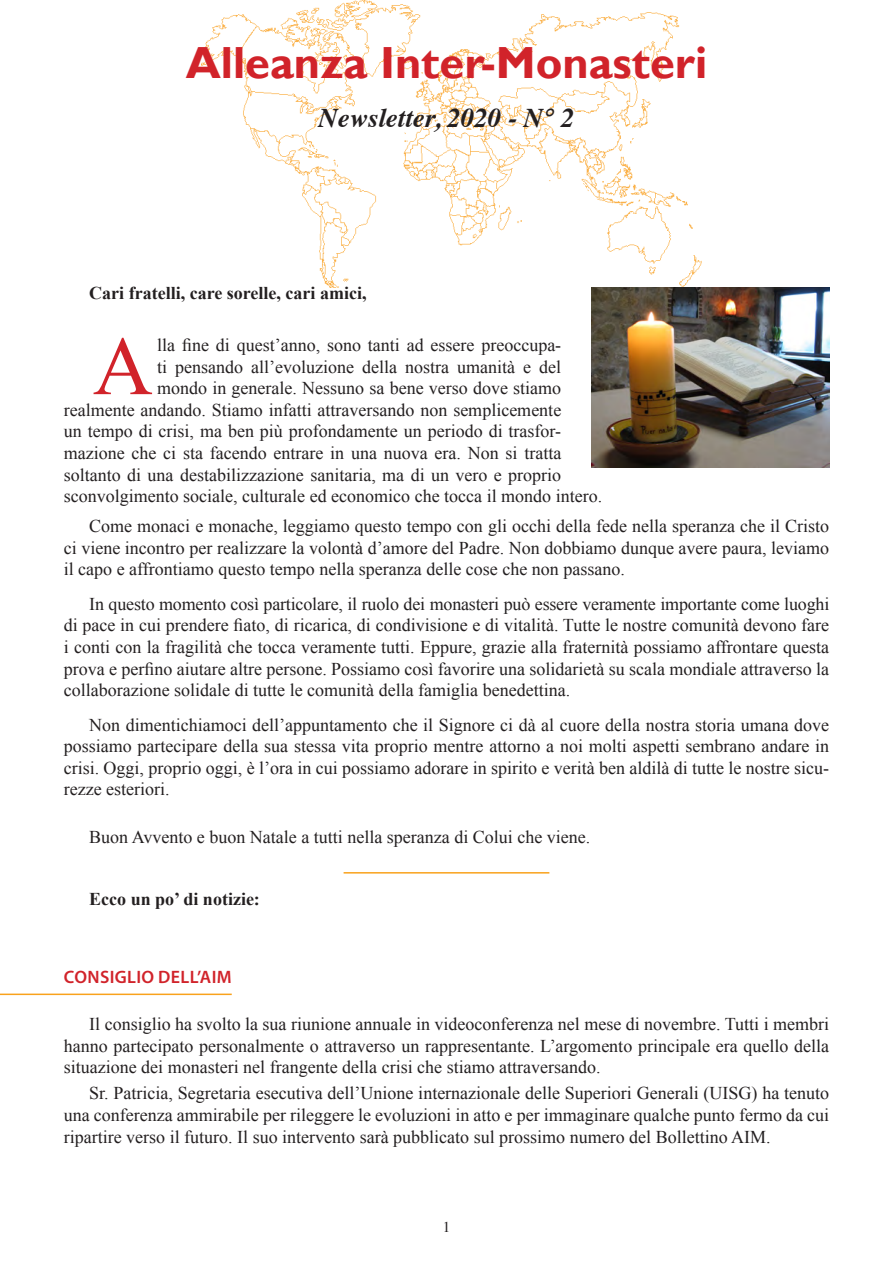
<style>
.page{position:relative;width:893px;height:1263px;background:#fff}
.page>*{position:absolute;margin:0;border:0;box-sizing:border-box;transform-origin:0 0}
.Introduction{font:83.25px "Times New Roman";color:#d1232a}
.t1{font:700 45px "Gill Sans";color:#d1232a}
.t2{font:italic 700 27px "Times";color:#231f20}
.Texte{font:18px/21.6px "Times New Roman";color:#231f20;text-align:justify}
.Introduction-2{font:18px "Times New Roman";color:#231f20}
.Texte-2{font:700 18px "Times New Roman";color:#231f20}
.Titre{font:600 18px "Myriad Pro";letter-spacing:.02em;color:#d1232a}
.t3{font:15px "Times";color:#231f20}
</style>
<div class="page">
<img style="left:201px;top:0;width:500px;height:287px">
<hr style="left:0;top:993px;width:232px;height:2px;background:#f9a21c">
<img style="left:591px;top:287px;width:238px;height:180px">
<hr style="left:344px;top:872px;width:205px;height:1px;background:#f9a21c">
<p class="t1" style="left:186px;top:36px;width:523px">Alleanza Inter-Monasteri</p>
<p class="t2" style="left:318px;top:93px;width:258px">Newsletter, 2020 - N° 2</p>
<p class="Texte-2" style="left:89px;top:281px;width:279px">Cari fratelli, care sorelle, cari amici,</p>
<p class="Introduction" style="left:93px;top:310px;width:62px">A</p>
<p class="Introduction-2" style="left:157px;top:333px;width:406px">lla fine di quest’anno, sono tanti ad essere preoccupa-</p>
<p class="Introduction-2" style="left:157px;top:354px;width:406px">ti pensando all’evoluzione della nostra umanità e del</p>
<p class="Introduction-2" style="left:157px;top:376px;width:406px">mondo in generale. Nessuno sa bene verso dove stiamo</p>
<p class="Introduction-2" style="left:64px;top:398px;width:499px">realmente andando. Stiamo infatti attraversando non semplicemente</p>
<p class="Introduction-2" style="left:64px;top:419px;width:499px">un tempo di crisi, ma ben più profondamente un periodo di trasfor-</p>
<p class="Introduction-2" style="left:64px;top:441px;width:499px">mazione che ci sta facendo entrare in una nuova era. Non si tratta</p>
<p class="Introduction-2" style="left:64px;top:462px;width:499px">soltanto di una destabilizzazione sanitaria, ma di un vero e proprio</p>
<p class="Introduction-2" style="left:64px;top:484px;width:540px">sconvolgimento sociale, culturale ed economico che tocca il mondo intero.</p>
<p class="Texte" style="left:64px;top:515px;width:767px;text-indent:26px">Come monaci e monache, leggiamo questo tempo con gli occhi della fede nella speranza che il Cristo ci viene incontro per realizzare la volontà d’amore del Padre. Non dobbiamo dunque avere paura, leviamo il capo e affrontiamo questo tempo nella speranza delle cose che non passano.</p>
<p class="Texte" style="left:64px;top:593px;width:767px;text-indent:26px">In questo momento così particolare, il ruolo dei monasteri può essere veramente importante come luoghi di pace in cui prendere fiato, di ricarica, di condivisione e di vitalità. Tutte le nostre comunità devono fare i conti con la fragilità che tocca veramente tutti. Eppure, grazie alla fraternità possiamo affrontare questa prova e perfino aiutare altre persone. Possiamo così favorire una solidarietà su scala mondiale attraverso la collaborazione solidale di tutte le comunità della famiglia benedettina.</p>
<p class="Texte" style="left:64px;top:713px;width:767px;text-indent:26px">Non dimentichiamoci dell’appuntamento che il Signore ci dà al cuore della nostra storia umana dove possiamo partecipare della sua stessa vita proprio mentre attorno a noi molti aspetti sembrano andare in crisi. Oggi, proprio oggi, è l’ora in cui possiamo adorare in spirito e verità ben aldilà di tutte le nostre sicu&shy;rezze esteriori.</p>
<p class="Texte" style="left:89px;top:826px;width:503px">Buon Avvento e buon Natale a tutti nella speranza di Colui che viene.</p>
<p class="Texte-2" style="left:89px;top:887px;width:172px">Ecco un po’ di notizie:</p>
<p class="Titre" style="left:64px;top:965px;width:169px">CONSIGLIO DELL’AIM</p>
<p class="Texte" style="left:64px;top:1013px;width:767px;text-indent:26px">Il consiglio ha svolto la sua riunione annuale in videoconferenza nel mese di novembre. Tutti i membri hanno partecipato personalmente o attraverso un rappresentante. L’argomento principale era quello della situazione dei monasteri nel frangente della crisi che stiamo attraversando.</p>
<p class="Texte" style="left:64px;top:1082px;width:767px;text-indent:26px">Sr. Patricia, Segretaria esecutiva dell’Unione internazionale delle Superiori Generali (UISG) ha tenuto una conferenza ammirabile per rileggere le evoluzioni in atto e per immaginare qualche punto fermo da cui ripartire verso il futuro. Il suo intervento sarà pubblicato sul prossimo numero del Bollettino AIM.</p>
<p class="t3" style="left:443px;top:1213px;width:9px">1</p>
</div>
